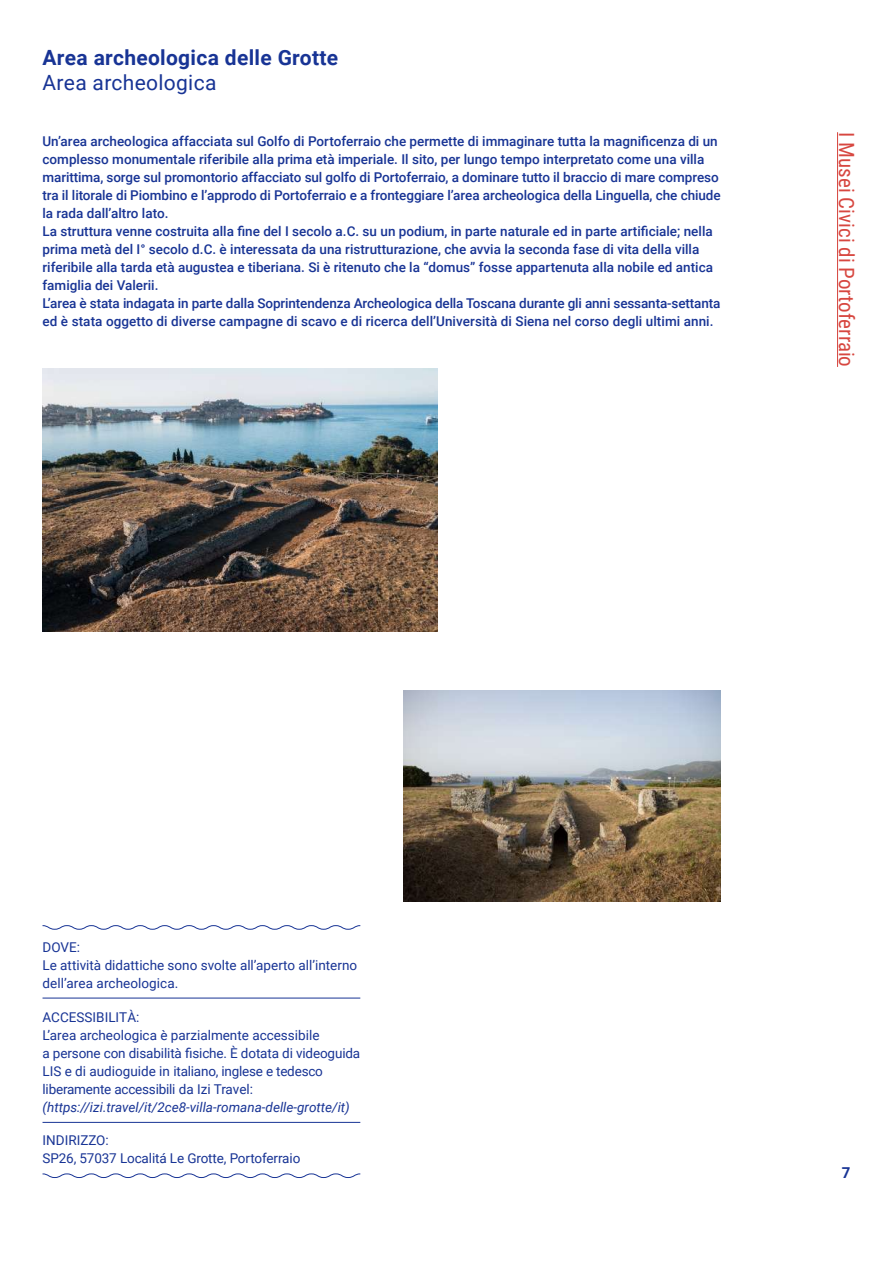
<style>
.page{position:relative;width:893px;height:1263px;background:#fff}
.page>*{position:absolute;margin:0;border:0;box-sizing:border-box;transform-origin:0 0}
.t1{font:700 21px "Roboto";letter-spacing:.015em;color:#183495}
.t2{font:21px "Roboto Condensed";color:#d74740}
.t3{font:21px "Roboto";letter-spacing:.015em;color:#183495}
.t4{font:700 15px "Roboto";color:#183495}
.t5{font:500 13.5px/18px "Roboto";color:#183495}
.t6{font:13.5px/18px "Roboto";color:#183495}
.t7{font:italic 13.5px "Roboto";color:#183495}
</style>
<div class="page">
<svg style="left:42px;top:925px;width:319px;height:5px"></svg>
<svg style="left:42px;top:1173px;width:319px;height:5px"></svg>
<hr style="left:43px;top:998px;width:317px;height:1px;background:#183495">
<hr style="left:43px;top:1122px;width:317px;height:1px;background:#183495">
<img style="left:42px;top:369px;width:395px;height:263px">
<img style="left:403px;top:691px;width:318px;height:210px">
<hr style="left:837px;top:132px;width:1px;height:235px;background:#d74740">
<h1 class="t1" style="left:43px;top:42px;width:297px">Area archeologica delle Grotte</h1>
<h1 class="t3" style="left:43px;top:68px;width:175px">Area archeologica</h1>
<p class="t5" style="left:43px;top:132px;width:680px">Un’area archeologica affacciata sul Golfo di Portoferraio che permette di immaginare tutta la magnificenza di un complesso monumentale riferibile alla prima età imperiale. Il sito, per lungo tempo interpretato come una villa marittima, sorge sul promontorio affacciato sul golfo di Portoferraio, a dominare tutto il braccio di mare compreso tra il litorale di Piombino e l’approdo di Portoferraio e a fronteggiare l’area archeologica della Linguella, che chiude la rada dall’altro lato.<br>La struttura venne costruita alla fine del I secolo a.C. su un podium, in parte naturale ed in parte artificiale; nella prima metà del I° secolo d.C. è interessata da una ristrutturazione, che avvia la seconda fase di vita della villa riferibile alla tarda età augustea e tiberiana. Si è ritenuto che la “domus” fosse appartenuta alla nobile ed antica famiglia dei Valerii.<br>L’area è stata indagata in parte dalla Soprintendenza Archeologica della Toscana durante gli anni sessanta-settanta ed è stata oggetto di diverse campagne di scavo e di ricerca dell’Università di Siena nel corso degli ultimi anni.</p>
<h1 class="t2" style="left:861px;top:132px;width:236px;rotate:90deg">I Musei Civici di Portoferraio</h1>
<p class="t6" style="left:43px;top:937px;width:316px">DOVE:<br>Le attività didattiche sono svolte all’aperto all’interno dell’area archeologica.</p>
<p class="t6" style="left:43px;top:1007px;width:319px">ACCESSIBILITÀ:<br>L’area archeologica è parzialmente accessibile<br>a persone con disabilità fisiche. È dotata di videoguida LIS e di audioguide in italiano, inglese e tedesco liberamente accessibili da Izi Travel:</p>
<p class="t7" style="left:43px;top:1098px;width:309px">(https://izi.travel/it/2ce8-villa-romana-delle-grotte/it)</p>
<p class="t6" style="left:43px;top:1131px;width:259px">INDIRIZZO:<br>SP26, 57037 Localitá Le Grotte, Portoferraio</p>
<p class="t4" style="left:842px;top:1162px;width:10px">7</p>
</div>
